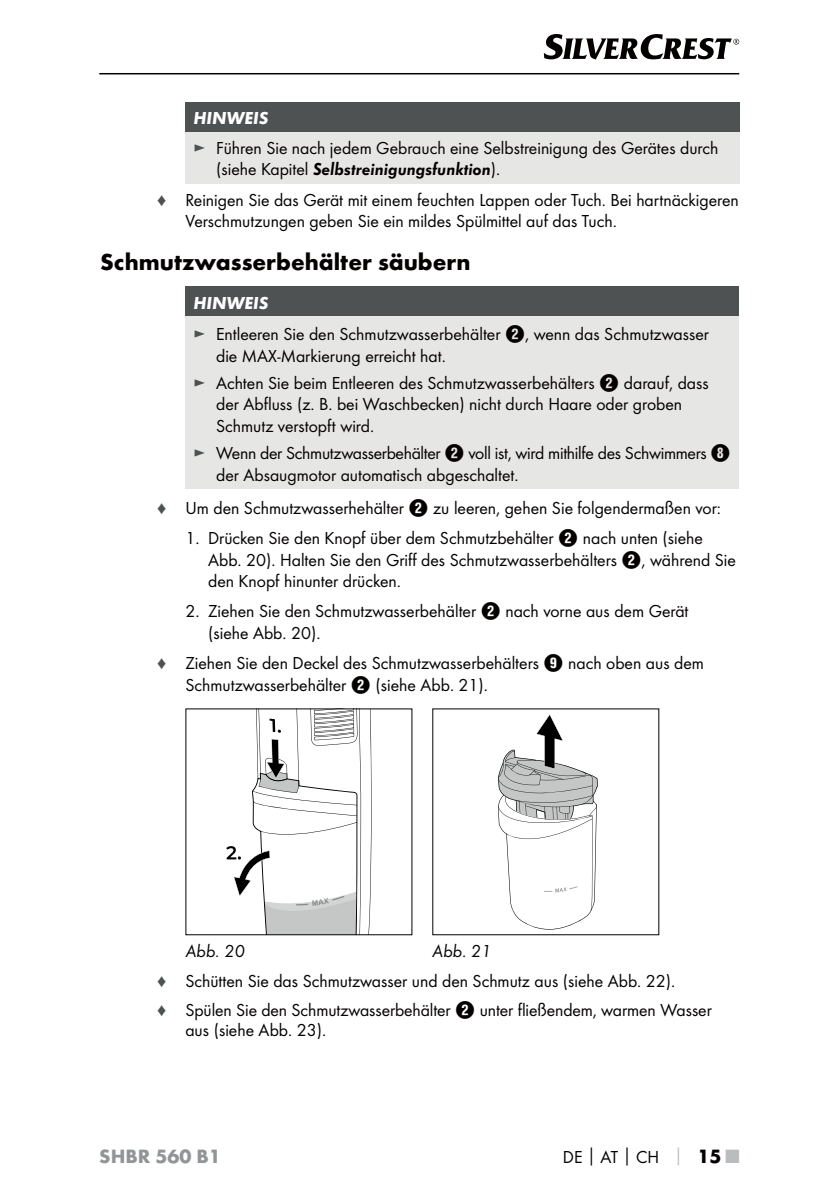
<style>
.page{position:relative;width:840px;height:1191px;background:#fff}
.page>*{position:absolute;margin:0;border:0;box-sizing:border-box;transform-origin:0 0}
.t1{font:700 24px "Futura";color:#040000}
.t2{font:700 20px "Futura";color:#929596}
.t3{font:18px/21.6px "Futura Boo";color:#040000}
.t4{font:18px/21.6px "Futura Boo";letter-spacing:-.02em;color:#040000}
.t5{font:18px "Futura Dem Obl";color:#040000}
.t6{font:italic 700 18px "Futura";color:#fff}
.t7{font:18px "Futura Boo Obl";color:#040000}
.s1{color:#4f5253}
.s2{font-family:"Futura Boo"}
.s3{font-family:"Hako PI Nummern";font-size:20px}
.s4{font-family:"Futura";font-weight:700}
.s5{font-family:"Futura";font-weight:700;color:#babdbd}
.s6{font-family:"Futura";font-weight:700;font-size:20px}
.s7{font-family:"Futura";font-weight:700;font-size:20px;color:#babdbd}
</style>
<div class="page">
<hr style="left:99px;top:73px;width:639px;height:1px;background:#040000">
<svg style="left:543px;top:34px;width:195px;height:26px"></svg>
<div style="left:185px;top:102px;width:554px;height:30px;background:#4f5253"></div>
<div style="left:185px;top:132px;width:554px;height:51px;background:#e6e6e5"></div>
<div style="left:185px;top:287px;width:553px;height:30px;background:#4f5253"></div>
<div style="left:185px;top:317px;width:553px;height:172px;background:#e6e6e5"></div>
<svg style="left:226px;top:710px;width:145px;height:223px"></svg>
<svg style="left:498px;top:714px;width:99px;height:215px"></svg>
<p class="t6" style="left:193px;top:112px;width:76px">HINWEIS</p>
<p class="t3" style="left:193px;top:138px;width:526px"><span class="s1">►</span> Führen Sie nach jedem Gebrauch eine Selbstreinigung des Gerätes durch</p>
<p class="t5" style="left:216px;top:162px;width:285px"><span class="s2">(siehe Kapitel</span> Selbstreinigungsfunktion<span class="s2">).</span></p>
<p class="t3" style="left:185px;top:190px;width:554px">Reinigen Sie das Gerät mit einem feuchten Lappen oder Tuch. Bei hart näckigeren<br>Verschmutzungen geben Sie ein mildes Spülmittel auf das Tuch.</p>
<h1 class="t1" style="left:100px;top:252px;width:371px">Schmutzwasserbehälter säubern</h1>
<p class="t6" style="left:193px;top:297px;width:76px">HINWEIS</p>
<p class="t3" style="left:216px;top:324px;width:494px;text-indent:-23px"><span class="s1">►</span> Entleeren Sie den Schmutzwasserbehälter <span class="s3">2</span>, wenn das Schmutzwasser die MAX-Markierung erreicht hat.</p>
<p class="t3" style="left:216px;top:373px;width:494px;text-indent:-23px"><span class="s1">►</span> Achten Sie beim Entleeren des Schmutzwasserbehälters <span class="s3">2</span> darauf, dass der Abfluss (z. B. bei Waschbecken) nicht durch Haare oder groben<br>Schmutz verstopft wird.</p>
<p class="t4" style="left:216px;top:444px;width:515px;text-indent:-23px"><span class="s1">►</span> Wenn der Schmutzwasserbehälter <span class="s3">2</span> voll ist, wird mithilfe des Schwimmers <span class="s3">8 </span>der Absaugmotor automatisch abgeschaltet.</p>
<p class="t3" style="left:185px;top:498px;width:537px">Um den Schmutzwasserhehälter <span class="s3">2</span> zu leeren, gehen Sie folgendermaßen vor:</p>
<p class="t3" style="left:208px;top:528px;width:529px;text-indent:-23px">1. Drücken Sie den Knopf über dem Schmutzbehälter <span class="s3">2</span> nach unten (siehe<br>Abb. 20). Halten Sie den Griff des Schmutzwasserbehälters <span class="s3">2</span>, während Sie den Knopf hinunter drücken.</p>
<p class="t3" style="left:208px;top:602px;width:481px;text-indent:-23px">2. Ziehen Sie den Schmutzwasserbehälter <span class="s3">2</span> nach vorne aus dem Gerät (siehe Abb. 20).</p>
<p class="t3" style="left:185px;top:653px;width:519px">Ziehen Sie den Deckel des Schmutzwasserbehälters <span class="s3">9</span> nach oben aus dem<br>Schmutzwasserbehälter <span class="s3">2</span> (siehe Abb. 21).</p>
<p class="t7" style="left:185px;top:944px;width:61px">Abb. 20</p>
<p class="t7" style="left:432px;top:944px;width:61px">Abb. 21</p>
<p class="t3" style="left:185px;top:968px;width:527px;line-height:28.2px">Schütten Sie das Schmutzwasser und den Schmutz aus (siehe Abb. 22).<br>Spülen Sie den Schmutzwasserbehälter <span class="s3">2</span> unter fließendem, warmen Wasser</p>
<p class="t3" style="left:185px;top:1021px;width:142px">aus (siehe Abb. 23).</p>
<p class="t2" style="left:99px;top:1148px;width:123px">SHBR 560 B1</p>
<p class="t3" style="left:562px;top:1147px;width:178px">DE<span class="s4">│</span>AT<span class="s4">│</span>CH <span class="s5">│</span> <span class="s6">15</span> <span class="s7">■</span></p>
</div>
